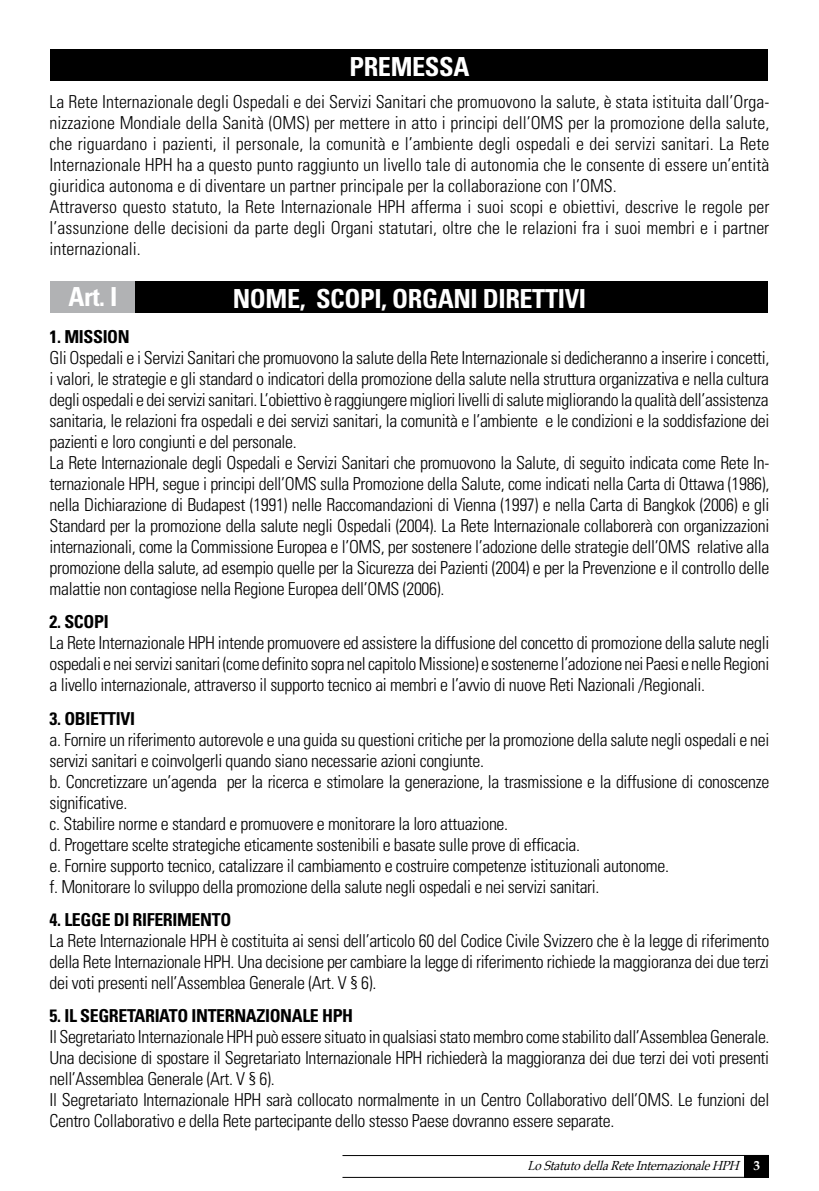
<style>
.page{position:relative;width:819px;height:1191px;background:#fff}
.page>*{position:absolute;margin:0;border:0;box-sizing:border-box;transform-origin:0 0}
.t1{font:700 condensed 26.25px "Univers";letter-spacing:-.015em;color:#fff}
.t2{font:300 condensed 17.85px/21px "Univers";letter-spacing:-.02em;color:#000}
.t3{font:300 condensed 17.85px/21px "Univers";color:#000}
.t4{font:700 condensed 17.85px "Univers";letter-spacing:-.02em;color:#000}
.t5{font:italic 13.12px "Book Antiqua";color:#000;scale:.89 1}
.s1{font-weight:700;font-style:normal;color:#fff}
</style>
<div class="page">
<div style="left:744px;top:1155px;width:25px;height:22px;background:#000"></div>
<hr style="left:342px;top:1155px;width:427px;height:1px;background:#000">
<hr style="left:342px;top:1176px;width:427px;height:1px;background:#000">
<div style="left:50px;top:282px;width:718px;height:31px;background:#000"></div>
<div style="left:50px;top:282px;width:85px;height:31px;background:#b1b2b4"></div>
<div style="left:50px;top:50px;width:718px;height:31px;background:#000"></div>
<h1 class="t1" style="left:349px;top:50px;width:78px">PREMESSA</h1>
<p class="t3" style="left:50px;top:92px;width:721px">La Rete Internazionale degli Ospedali e dei Servizi Sanitari che promuovono la salute, è stata istituita dall’Orga&shy;nizzazione Mondiale della Sanità (OMS) per mettere in atto i principi dell’OMS per la promozione della salute, che riguardano i pazienti, il personale, la comunità e l’ambiente degli ospedali e dei servizi sanitari. La Rete Internazionale HPH ha a questo punto raggiunto un livello tale di autonomia che le consente di essere un’entità giuridica autonoma e di diventare un partner principale per la collaborazione con l’OMS.<br>Attraverso questo statuto, la Rete Internazionale HPH afferma i suoi scopi e obiettivi, descrive le regole per l’assunzione delle decisioni da parte degli Organi statutari, oltre che le relazioni fra i suoi membri e i partner internazionali.</p>
<h1 class="t1" style="left:68px;top:280px;width:47px">ART. I</h1>
<h1 class="t1" style="left:233px;top:282px;width:355px">NOME, SCOPI, ORGANI DIRETTIVI</h1>
<p class="t4" style="left:50px;top:325px;width:82px">1. MISSION</p>
<p class="t2" style="left:50px;top:347px;width:721px">Gli Ospedali e i Servizi Sanitari che promuovono la salute della Rete Internazionale si dedicheranno a inserire i concetti, i valori, le strategie e gli standard o indicatori della promozione della salute nella struttura organizzativa e nella cultura degli ospedali e dei servizi sanitari. L’obiettivo è raggiungere migliori livelli di salute migliorando la qualità dell’assistenza sanitaria, le relazioni fra ospedali e dei servizi sanitari, la comunità e l’ambiente e le condizioni e la soddisfazione dei pazienti e loro congiunti e del personale.<br>La Rete Internazionale degli Ospedali e Servizi Sanitari che promuovono la Salute, di seguito indicata come Rete In&shy;ternazionale HPH, segue i principi dell’OMS sulla Promozione della Salute, come indicati nella Carta di Ottawa (1986), nella Dichiarazione di Budapest (1991) nelle Raccomandazioni di Vienna (1997) e nella Carta di Bangkok (2006) e gli Standard per la promozione della salute negli Ospedali (2004). La Rete Internazionale collaborerà con organizzazioni internazionali, come la Commissione Europea e l’OMS, per sostenere l’adozione delle strategie dell’OMS relative alla promozione della salute, ad esempio quelle per la Sicurezza dei Pazienti (2004) e per la Prevenzione e il controllo delle malattie non contagiose nella Regione Europea dell’OMS (2006).</p>
<p class="t4" style="left:50px;top:611px;width:60px">2. SCOPI</p>
<p class="t2" style="left:50px;top:632px;width:721px;text-align:justify">La Rete Internazionale HPH intende promuovere ed assistere la diffusione del concetto di promozione della salute negli ospedali e nei servizi sanitari (come definito sopra nel capitolo Missione) e sostenerne l’adozione nei Paesi e nelle Regioni a livello internazionale, attraverso il supporto tecnico ai membri e l’avvio di nuove Reti Nazionali /Regionali.</p>
<p class="t4" style="left:50px;top:707px;width:87px">3. OBIETTIVI</p>
<p class="t2" style="left:50px;top:729px;width:721px">a. Fornire un riferimento autorevole e una guida su questioni critiche per la promozione della salute negli ospedali e nei servizi sanitari e coinvolgerli quando siano necessarie azioni congiunte.<br>b. Concretizzare un’agenda per la ricerca e stimolare la generazione, la trasmissione e la diffusione di conoscenze significative.<br>c. Stabilire norme e standard e promuovere e monitorare la loro attuazione.<br>d. Progettare scelte strategiche eticamente sostenibili e basate sulle prove di efficacia.<br>e. Fornire supporto tecnico, catalizzare il cambiamento e costruire competenze istituzionali autonome.<br>f. Monitorare lo sviluppo della promozione della salute negli ospedali e nei servizi sanitari.</p>
<p class="t4" style="left:50px;top:908px;width:183px">4. LEGGE DI RIFERIMENTO</p>
<p class="t2" style="left:50px;top:930px;width:721px;text-align:justify">La Rete Internazionale HPH è costituita ai sensi dell’articolo 60 del Codice Civile Svizzero che è la legge di riferimento della Rete Internazionale HPH. Una decisione per cambiare la legge di riferimento richiede la maggioranza dei due terzi dei voti presenti nell’Assemblea Generale (Art. V § 6).</p>
<p class="t4" style="left:50px;top:1004px;width:305px">5. IL SEGRETARIATO INTERNAZIONALE HPH</p>
<p class="t2" style="left:50px;top:1026px;width:721px">Il Segretariato Internazionale HPH può essere situato in qualsiasi stato membro come stabilito dall’Assemblea Generale.<br>Una decisione di spostare il Segretariato Internazionale HPH richiederà la maggioranza dei due terzi dei voti presenti nell’Assemblea Generale (Art. V § 6).<br>Il Segretariato Internazionale HPH sarà collocato normalmente in un Centro Collaborativo dell’OMS. Le funzioni del Centro Collaborativo e della Rete partecipante dello stesso Paese dovranno essere separate.</p>
<p class="t5" style="left:527px;top:1157px;width:263px">LoStatutodellaReteInternazionalehph <span class="s1">3</span></p>
</div>
